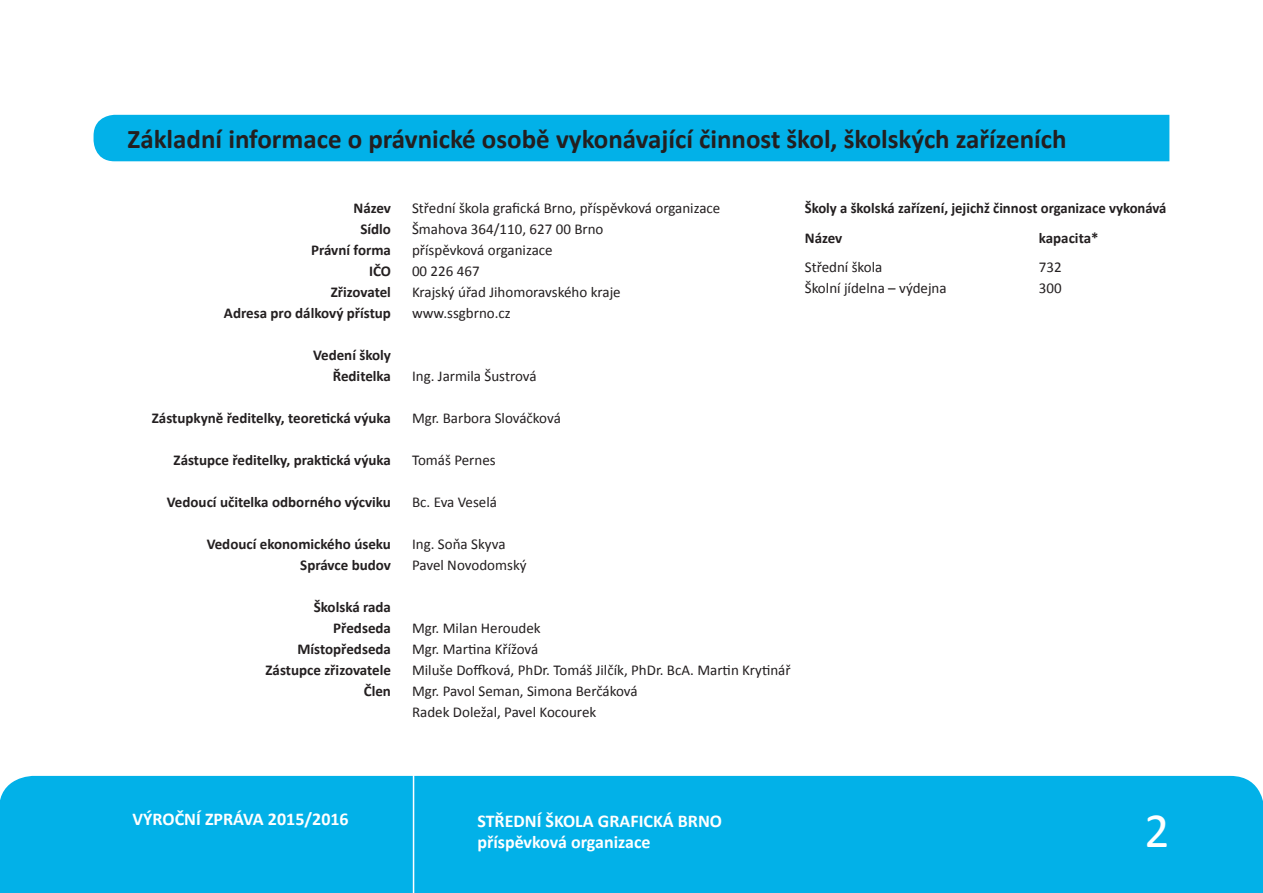
<style>
.page{position:relative;width:1263px;height:893px;background:#fff}
.page>*{position:absolute;margin:0;border:0;box-sizing:border-box;transform-origin:0 0}
.t1{font:49.5px "Calibri";color:#fff}
.nadpis{font:700 27px "Calibri";color:#231f20}
.t2{font:700 18px/21.6px "Calibri";color:#fff}
.t3{font:15px "Calibri";color:#231f20}
.t4{font:700 15px "Calibri";color:#231f20}
</style>
<div class="page">
<div style="left:0;top:776px;width:1263px;height:117px;background:#02b1e8"></div>
<hr style="left:413px;top:773px;width:1px;height:120px;background:#fff">
<div style="left:94px;top:115px;width:1075px;height:46px;background:#02b1e8"></div>
<p class="nadpis" style="left:128px;top:122px;width:940px">Základní informace o právnické osobě vykonávající činnost škol, školských zařízeních</p>
<p class="t4" style="left:353px;top:198px;width:39px">Název</p>
<p class="t3" style="left:412px;top:198px;width:310px">Střední škola grafická Brno, příspěvková organizace</p>
<p class="t4" style="left:360px;top:219px;width:32px">Sídlo</p>
<p class="t3" style="left:412px;top:219px;width:193px">Šmahova 364/110, 627 00 Brno</p>
<p class="t4" style="left:311px;top:240px;width:81px">Právní forma</p>
<p class="t3" style="left:412px;top:240px;width:142px">příspěvková organizace</p>
<p class="t4" style="left:369px;top:261px;width:23px">IČO</p>
<p class="t3" style="left:412px;top:261px;width:69px">00 226 467</p>
<p class="t4" style="left:331px;top:282px;width:62px">Zřizovatel</p>
<p class="t3" style="left:412px;top:282px;width:210px">Krajský úřad Jihomoravského kraje</p>
<p class="t4" style="left:224px;top:303px;width:169px">Adresa pro dálkový přístup</p>
<p class="t3" style="left:412px;top:303px;width:100px">www.ssgbrno.cz</p>
<p class="t4" style="left:313px;top:345px;width:79px">Vedení školy</p>
<p class="t4" style="left:333px;top:366px;width:60px">Ředitelka</p>
<p class="t3" style="left:412px;top:366px;width:126px">Ing. Jarmila Šustrová</p>
<p class="t4" style="left:152px;top:408px;width:241px">Zástupkyně ředitelky, teoretická výuka</p>
<p class="t3" style="left:412px;top:408px;width:150px">Mgr. Barbora Slováčková</p>
<p class="t4" style="left:174px;top:450px;width:219px">Zástupce ředitelky, praktická výuka</p>
<p class="t3" style="left:412px;top:450px;width:85px">Tomáš Pernes</p>
<p class="t4" style="left:167px;top:492px;width:226px">Vedoucí učitelka odborného výcviku</p>
<p class="t3" style="left:412px;top:492px;width:86px">Bc. Eva Veselá</p>
<p class="t4" style="left:207px;top:534px;width:186px">Vedoucí ekonomického úseku</p>
<p class="t3" style="left:412px;top:534px;width:95px">Ing. Soňa Skyva</p>
<p class="t4" style="left:300px;top:555px;width:92px">Správce budov</p>
<p class="t3" style="left:412px;top:555px;width:116px">Pavel Novodomský</p>
<p class="t4" style="left:314px;top:597px;width:79px">Školská rada</p>
<p class="t4" style="left:333px;top:618px;width:59px">Předseda</p>
<p class="t3" style="left:412px;top:618px;width:130px">Mgr. Milan Heroudek</p>
<p class="t4" style="left:297px;top:639px;width:95px">Místopředseda</p>
<p class="t3" style="left:412px;top:639px;width:128px">Mgr. Martina Křížová</p>
<p class="t4" style="left:265px;top:660px;width:127px">Zástupce zřizovatele</p>
<p class="t3" style="left:412px;top:660px;width:380px">Miluše Doffková, PhDr. Tomáš Jilčík, PhDr. BcA. Martin Krytinář</p>
<p class="t4" style="left:364px;top:681px;width:29px">Člen</p>
<p class="t3" style="left:412px;top:681px;width:227px">Mgr. Pavol Seman, Simona Berčáková</p>
<p class="t3" style="left:412px;top:702px;width:186px">Radek Doležal, Pavel Kocourek</p>
<p class="t4" style="left:805px;top:199px;width:363px">Školy a školská zařízení, jejichž činnost organizace vykonává</p>
<p class="t4" style="left:805px;top:228px;width:39px">Název</p>
<p class="t4" style="left:1039px;top:228px;width:61px">kapacita*</p>
<p class="t3" style="left:805px;top:258px;width:79px">Střední škola</p>
<p class="t3" style="left:1039px;top:258px;width:24px">732</p>
<p class="t3" style="left:805px;top:279px;width:143px">Školní jídelna – výdejna</p>
<p class="t3" style="left:1039px;top:279px;width:24px">300</p>
<p class="t2" style="left:133px;top:808px;width:218px">VÝROČNÍ ZPRÁVA 2015/2016</p>
<p class="t1" style="left:1144px;top:799px;width:27px">2</p>
<p class="t2" style="left:477px;top:810px;width:246px">STŘEDNÍ ŠKOLA GRAFICKÁ BRNO příspěvková organizace</p>
</div>
